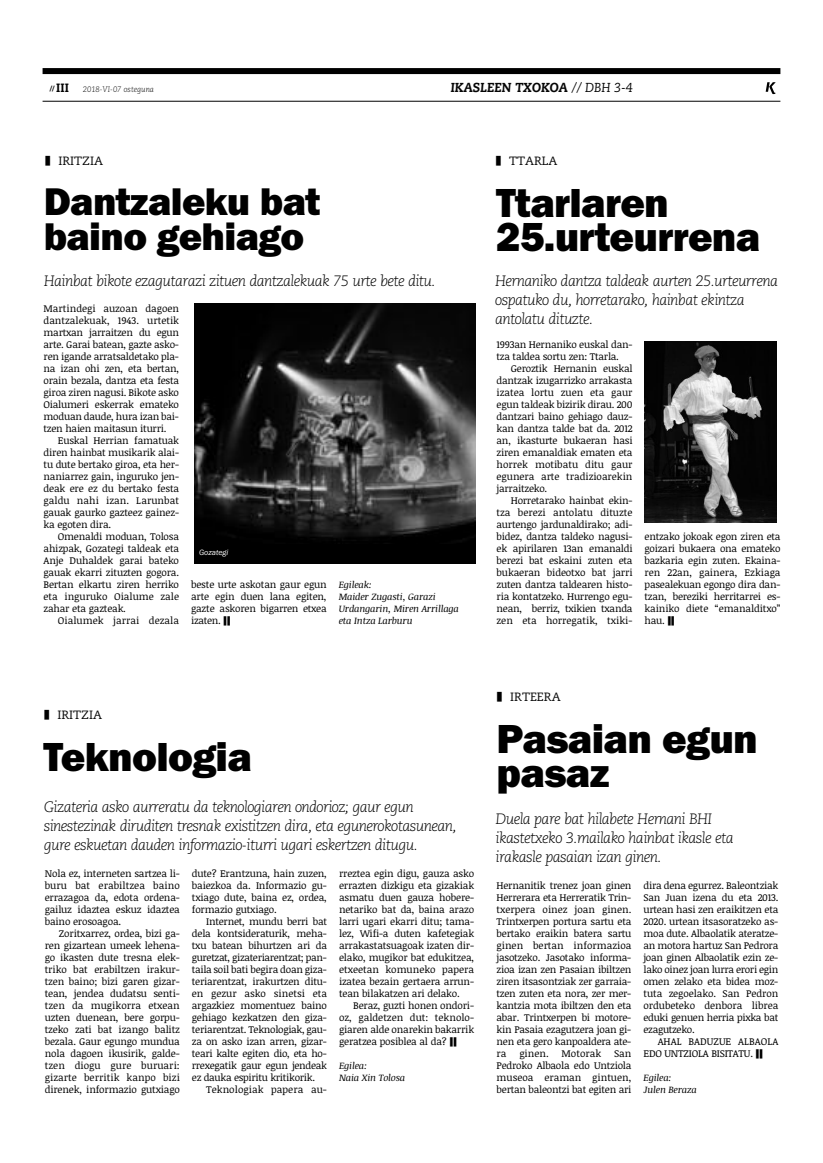
<style>
.page{position:relative;width:823px;height:1163px;background:#fff}
.page>*{position:absolute;margin:0;border:0;box-sizing:border-box;transform-origin:0 0}
.t1{font:800 42px/34px "Franklin Gothic";letter-spacing:-.015em;color:#000}
.t2{font:800 40px/34px "Franklin Gothic";letter-spacing:-.015em;color:#000}
.t3{font:italic 300 15px/19px "Caecilia LT Std";letter-spacing:-.045em;color:#000}
.t4{font:italic 800 13px "Caecilia LT Std";color:#050505;scale:.96 1}
.t5{font:12px "Caecilia LT Std";color:#050505}
.t6{font:10px/12px "Noticia Text";letter-spacing:-.015em;color:#000;text-align:justify}
.t7{font:10px "Noticia Text";letter-spacing:.005em;color:#000}
.t8{font:italic 9.5px/12px "Noticia Text";letter-spacing:-.015em;color:#000}
.t9{font:italic 300 8px "Caecilia LT Std";color:#050505;scale:.96 1}
.t10{font:italic 8px "Franklin Gothic";color:#fff}
.s1{font-weight:800;font-style:normal;font-size:12px;color:#000}
.s2{font-weight:400}
</style>
<div class="page">
<div style="left:43px;top:68px;width:737px;height:6px;background:#000"></div>
<hr style="left:43px;top:101px;width:737px;height:1px;background:#000">
<svg style="left:765px;top:82px;width:10px;height:12px"></svg>
<img style="left:194px;top:304px;width:281px;height:240px">
<div style="left:194px;top:544px;width:281px;height:19px;background:#000"></div>
<img style="left:644px;top:341px;width:132px;height:182px">
<p class="t9" style="left:50px;top:86px;width:110px"><sup>//</sup> <span class="s1">III</span> 2018-VI-07 osteguna</p>
<h3 class="t4" style="left:450px;top:82px;width:191px">IKASLEEN TXOKOA <span class="s2">// DBH 3-4</span></h3>
<p class="t5" style="left:58px;top:155px;width:46px">IRITZIA</p>
<h2 class="t2" style="left:44px;top:185px;width:278px">Dantzaleku bat baino gehiago</h2>
<h3 class="t3" style="left:44px;top:272px;width:393px">Hainbat bikote ezagutarazi zituen dantzalekuak 75 urte bete ditu.</h3>
<p class="t6" style="left:44px;top:303px;width:137px">Martindegi auzoan dagoen dantzalekuak, 1943. urtetik martxan jarraitzen du egun arte. Garai batean, gazte asko&shy;ren igande arratsaldetako pla&shy;na izan ohi zen, eta bertan, orain bezala, dantza eta festa giroa ziren nagusi. Bikote asko Oialumeri eskerrak emateko moduan daude, hura izan bai&shy;tzen haien maitasun iturri.</p>
<p class="t6" style="left:44px;top:435px;width:137px;text-indent:14px">Euskal Herrian famatuak diren hainbat musikarik alai&shy;tu dute bertako giroa, eta her&shy;naniarrez gain, inguruko jen&shy;deak ere ez du bertako festa galdu nahi izan. Larunbat gauak gaurko gazteez gainez&shy;ka egoten dira.</p>
<p class="t6" style="left:44px;top:531px;width:137px;text-indent:14px">Omenaldi moduan, Tolosa ahizpak, Gozategi taldeak eta Anje Duhaldek garai bateko gauak ekarri zituzten gogora.<br>Bertan elkartu ziren herriko eta inguruko Oialume zale zahar eta gazteak.</p>
<p class="t7" style="left:58px;top:615px;width:123px">Oialumek jarrai dezala</p>
<p class="t10" style="left:199px;top:547px;width:31px">Gozategi</p>
<p class="t6" style="left:191px;top:579px;width:137px">beste urte askotan gaur egun arte egin duen lana egiten, gazte askoren bigarren etxea izaten.</p>
<p class="t8" style="left:338px;top:579px;width:122px">Egileak:<br>Maider Zugasti, Garazi<br>Urdangarin, Miren Arrillaga eta Intza Larburu</p>
<p class="t5" style="left:509px;top:155px;width:50px">TTARLA</p>
<h1 class="t1" style="left:496px;top:185px;width:266px">Ttarlaren<br>25.urteurrena</h1>
<h3 class="t3" style="left:495px;top:272px;width:284px">Hernaniko dantza taldeak aurten 25.urteurrena ospatuko du, horretarako, hainbat ekintza antolatu dituzte.</h3>
<p class="t6" style="left:496px;top:339px;width:137px">1993an Hernaniko euskal dan&shy;tza taldea sortu zen: Ttarla.</p>
<p class="t6" style="left:496px;top:363px;width:137px;text-indent:14px">Geroztik Hernanin euskal dantzak izugarrizko arrakasta izatea lortu zuen eta gaur egun taldeak bizirik dirau. 200 dantzari baino gehiago dauz&shy;kan dantza talde bat da. 2012 an, ikasturte bukaeran hasi ziren emanaldiak ematen eta horrek motibatu ditu gaur egunera arte tradizioarekin jarraitzeko.</p>
<p class="t6" style="left:496px;top:495px;width:137px;text-indent:14px">Horretarako hainbat ekin&shy;tza berezi antolatu dituzte aurtengo jardunaldirako; adi&shy;bidez, dantza taldeko nagusi&shy;ek apirilaren 13an emanaldi berezi bat eskaini zuten eta bukaeran bideotxo bat jarri zuten dantza taldearen histo&shy;ria kontatzeko. Hurrengo egu&shy;nean, berriz, txikien txanda zen eta horregatik, txiki-</p>
<p class="t6" style="left:644px;top:531px;width:137px">entzako jokoak egon ziren eta goizari bukaera ona emateko bazkaria egin zuten. Ekaina&shy;ren 22an, gainera, Ezkiaga pasealekuan egongo dira dan&shy;tzan, bereziki herritarrei es&shy;kainiko diete “emanalditxo” hau.</p>
<p class="t5" style="left:57px;top:709px;width:46px">IRITZIA</p>
<h1 class="t1" style="left:44px;top:739px;width:210px">Teknologia</h1>
<h3 class="t3" style="left:44px;top:798px;width:414px">Gizateria asko aurreratu da teknologiaren ondorioz; gaur egun sinestezinak diruditen tresnak existitzen dira, eta egunerokotasunean, gure eskuetan dauden informazio-iturri ugari eskertzen ditugu.</h3>
<p class="t6" style="left:45px;top:867px;width:136px">Nola ez, interneten sartzea li&shy;buru bat erabiltzea baino errazagoa da, edota ordena&shy;gailuz idaztea eskuz idaztea baino erosoagoa.</p>
<p class="t6" style="left:45px;top:927px;width:136px;text-indent:14px">Zoritxarrez, ordea, bizi ga&shy;ren gizartean umeek lehena&shy;go ikasten dute tresna elek&shy;triko bat erabiltzen irakur&shy;tzen baino; bizi garen gizar&shy;tean, jendea dudatsu senti&shy;tzen da mugikorra etxean uzten duenean, bere gorpu&shy;tzeko zati bat izango balitz bezala. Gaur egungo mundua nola dagoen ikusirik, galde&shy;tzen diogu gure buruari: gizarte berritik kanpo bizi direnek, informazio gutxiago</p>
<p class="t6" style="left:192px;top:867px;width:136px">dute? Erantzuna, hain zuzen, baiezkoa da. Informazio gu&shy;txiago dute, baina ez, ordea, formazio gutxiago.</p>
<p class="t6" style="left:192px;top:915px;width:136px;text-indent:14px">Internet, mundu berri bat dela kontsideraturik, meha&shy;txu batean bihurtzen ari da guretzat, gizateriarentzat; pan&shy;taila soil bati begira doan giza&shy;teriarentzat, irakurtzen ditu&shy;en gezur asko sinetsi eta argazkiez momentuez baino gehiago kezkatzen den giza&shy;teriarentzat. Teknologiak, gau&shy;za on asko izan arren, gizar&shy;teari kalte egiten dio, eta ho&shy;rrexegatik gaur egun jendeak ez dauka espiritu kritikorik.</p>
<p class="t7" style="left:206px;top:1083px;width:122px">Teknologiak papera au-</p>
<p class="t6" style="left:339px;top:867px;width:136px">rreztea egin digu, gauza asko errazten dizkigu eta gizakiak asmatu duen gauza hobere&shy;netariko bat da, baina arazo larri ugari ekarri ditu; tama&shy;lez, Wifi-a duten kafetegiak arrakastatsuagoak izaten dir&shy;elako, mugikor bat edukitzea, etxeetan komuneko papera izatea bezain gertaera arrun&shy;tean bilakatzen ari delako.</p>
<p class="t6" style="left:339px;top:999px;width:136px;text-indent:14px">Beraz, guzti honen ondori&shy;oz, galdetzen dut: teknolo&shy;giaren alde onarekin bakarrik geratzea posiblea al da?</p>
<p class="t8" style="left:339px;top:1059px;width:68px">Egilea:<br>Naia Xin Tolosa</p>
<p class="t5" style="left:510px;top:691px;width:52px">IRTEERA</p>
<h1 class="t1" style="left:496px;top:721px;width:263px">Pasaian egun pasaz</h1>
<h3 class="t3" style="left:495px;top:810px;width:239px">Duela pare bat hilabete Hernani BHI ikastetxeko 3.mailako hainbat ikasle eta irakasle pasaian izan ginen.</h3>
<p class="t6" style="left:496px;top:879px;width:136px">Hernanitik trenez joan ginen Herrerara eta Herreratik Trin&shy;txerpera oinez joan ginen.<br>Trintxerpen portura sartu eta bertako eraikin batera sartu ginen bertan informazioa jasotzeko. Jasotako informa&shy;zioa izan zen Pasaian ibiltzen ziren itsasontziak zer garraia&shy;tzen zuten eta nora, zer mer&shy;kantzia mota ibiltzen den eta abar. Trintxerpen bi motore&shy;kin Pasaia ezagutzera joan gi&shy;nen eta gero kanpoaldera ate&shy;ra</p>
<p class="t6" style="left:519px;top:1047px;width:31px">ginen.</p>
<p class="t6" style="left:561px;top:1047px;width:41px">Motorak</p>
<p class="t6" style="left:496px;top:1047px;width:136px;text-indent:117px">San Pedroko Albaola edo Untziola museoa eraman gintuen, bertan baleontzi bat egiten ari</p>
<p class="t6" style="left:643px;top:879px;width:136px">dira dena egurrez. Baleontziak San Juan izena du eta 2013. urtean hasi zen eraikitzen eta 2020. urtean itsasoratzeko as&shy;moa dute. Albaolatik ateratze&shy;an motora hartuz San Pedrora joan ginen Albaolatik ezin ze&shy;lako oinez joan lurra erori egin omen zelako eta bidea moz&shy;tuta zegoelako. San Pedron ordubeteko denbora librea eduki genuen herria pixka bat ezagutzeko.</p>
<p class="t6" style="left:643px;top:1035px;width:136px;text-indent:14px">AHAL BADUZUE ALBAOLA<br>EDO UNTZIOLA BISITATU.</p>
<p class="t8" style="left:643px;top:1071px;width:55px">Egilea:<br>Julen Beraza</p>
</div>
